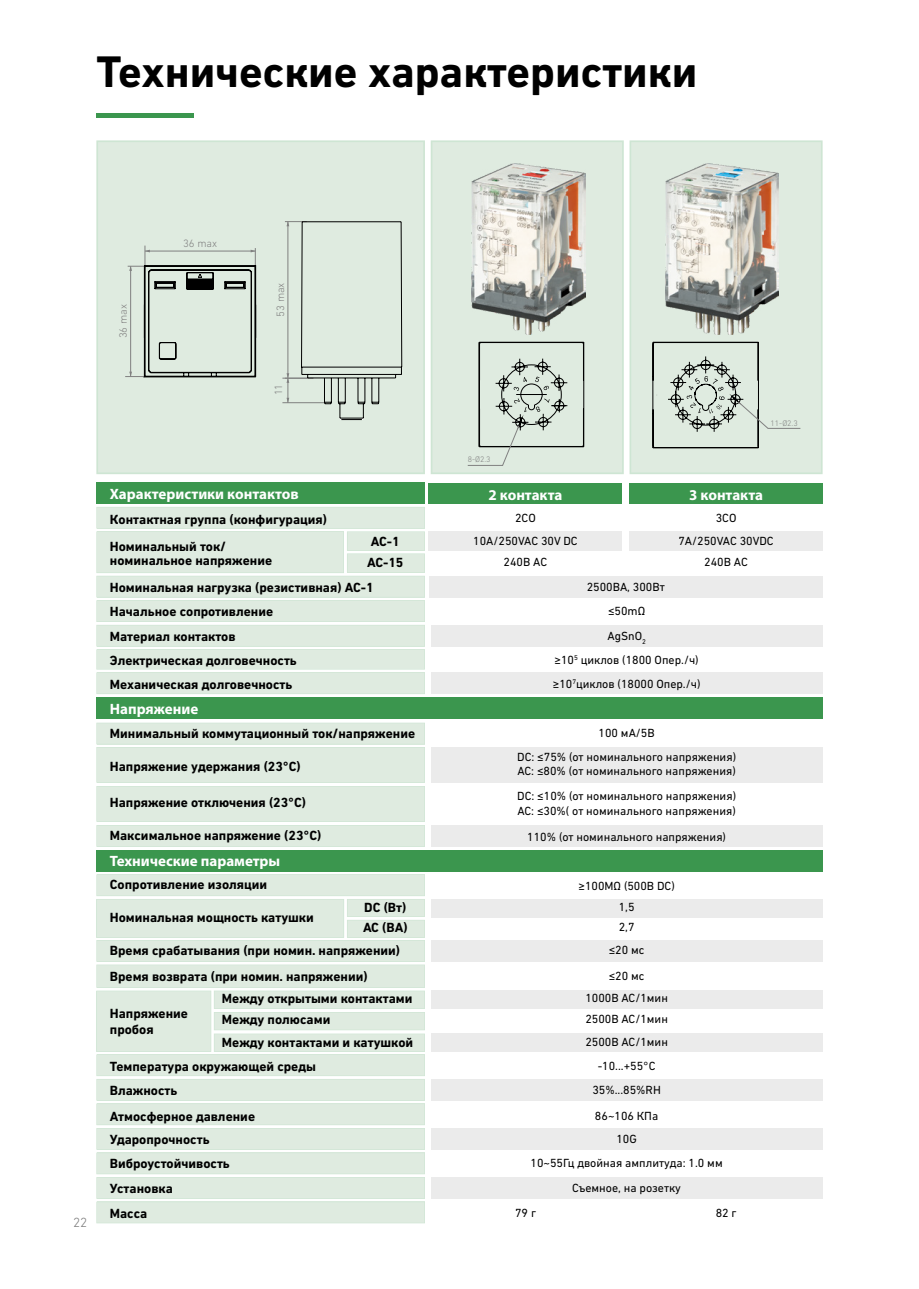
<style>
.page{position:relative;width:919px;height:1289px;background:#fff}
.page>*{position:absolute;margin:0;border:0;box-sizing:border-box;transform-origin:0 0}
.t1{font:700 45px "DIN Next CYR";color:#000}
.t2{font:700 15px "Myriad Pro";color:#fff}
.t3{font:700 13.5px/13.5px "DIN Next CYR";color:#000}
.t4{font:300 13.5px "DIN Next CYR";color:#797979}
.t5{font:12px/21px "DIN Next CYR";color:#000;text-align:center}
.t6{font:300 10.8px "DIN Next CYR";color:#808080}
.t7{font:300 8.1px "DIN Next CYR";color:#808080}
</style>
<div class="page">
<div style="left:96px;top:140px;width:329px;height:334px;background:#dfebe0"></div>
<div style="left:430px;top:140px;width:193px;height:334px;background:#dfebe0"></div>
<div style="left:629px;top:140px;width:193px;height:334px;background:#dfebe0"></div>
<div style="left:96px;top:482px;width:329px;height:22px;background:#3b964e"></div>
<div style="left:96px;top:697px;width:726px;height:22px;background:#3b964e"></div>
<div style="left:96px;top:850px;width:726px;height:21px;background:#3b964e"></div>
<div style="left:429px;top:531px;width:193px;height:20px;background:#ebebeb"></div>
<div style="left:430px;top:747px;width:392px;height:35px;background:#ebebeb"></div>
<div style="left:629px;top:531px;width:193px;height:20px;background:#ebebeb"></div>
<div style="left:430px;top:990px;width:392px;height:18px;background:#ebebeb"></div>
<div style="left:430px;top:1033px;width:392px;height:18px;background:#ebebeb"></div>
<div style="left:430px;top:898px;width:392px;height:19px;background:#ebebeb"></div>
<div style="left:429px;top:575px;width:393px;height:22px;background:#ebebeb"></div>
<div style="left:430px;top:625px;width:392px;height:21px;background:#ebebeb"></div>
<div style="left:430px;top:672px;width:392px;height:22px;background:#ebebeb"></div>
<div style="left:430px;top:825px;width:392px;height:21px;background:#ebebeb"></div>
<svg style="left:96px;top:722px;width:329px;height:124px;background:#e0ece1"></svg>
<div style="left:430px;top:940px;width:392px;height:21px;background:#ebebeb"></div>
<div style="left:430px;top:1078px;width:392px;height:22px;background:#ebebeb"></div>
<div style="left:430px;top:1127px;width:392px;height:22px;background:#ebebeb"></div>
<div style="left:430px;top:1176px;width:392px;height:22px;background:#ebebeb"></div>
<svg style="left:96px;top:874px;width:329px;height:349px;background:#e0ece2"></svg>
<div style="left:429px;top:483px;width:193px;height:20px;background:#3b964e"></div>
<div style="left:629px;top:483px;width:193px;height:20px;background:#3b964e"></div>
<svg style="left:96px;top:507px;width:329px;height:187px;background:#e0ece1"></svg>
<hr style="left:96px;top:114px;width:98px;height:4px;background:#3b964e">
<img style="left:471px;top:164px;width:114px;height:170px">
<img style="left:665px;top:164px;width:113px;height:170px">
<svg style="left:467px;top:342px;width:117px;height:123px;background:#c9d4ca"></svg>
<svg style="left:125px;top:245px;width:131px;height:133px;background:#c1ccc2"></svg>
<svg style="left:282px;top:221px;width:120px;height:199px;background:#d4dfd4"></svg>
<svg style="left:652px;top:342px;width:148px;height:106px;background:#c9d3c9"></svg>
<h1 class="t1" style="left:96px;top:45px;width:602px">Технические характеристики</h1>
<p class="t4" style="left:73px;top:1214px;width:16px">22</p>
<p class="t6" style="left:117px;top:338px;width:35px;rotate:-90deg">36 max</p>
<p class="t6" style="left:183px;top:237px;width:35px">36 max</p>
<p class="t6" style="left:274px;top:316px;width:35px;rotate:-90deg">53 max</p>
<p class="t6" style="left:272px;top:395px;width:13px;rotate:-90deg">11</p>
<p class="t2" style="left:110px;top:484px;width:190px">Характеристики контактов</p>
<p class="t3" style="left:110px;top:512px;width:218px">Контактная группа (конфигурация)</p>
<p class="t3" style="left:110px;top:539px;width:164px">Номинальный ток/ номинальное напряжение</p>
<p class="t3" style="left:367px;top:531px;width:38px;line-height:21px">AC-1<br>AC-15</p>
<p class="t3" style="left:110px;top:580px;width:265px">Номинальная нагрузка (резистивная) AC-1</p>
<p class="t7" style="left:770px;top:418px;width:29px">11-Ø2.3</p>
<p class="t7" style="left:467px;top:455px;width:24px">8-Ø2.3</p>
<p class="t2" style="left:488px;top:485px;width:75px">2 контакта</p>
<p class="t2" style="left:689px;top:485px;width:75px">3 контакта</p>
<p class="t5" style="left:515px;top:507px;width:22px">2CO</p>
<p class="t5" style="left:715px;top:507px;width:22px">3CO</p>
<p class="t5" style="left:473px;top:530px;width:106px">10А/250VAC 30V DC<br>240В АС</p>
<p class="t5" style="left:678px;top:530px;width:97px">7A/250VAC 30VDC<br>240В АС</p>
<p class="t5" style="left:586px;top:576px;width:80px">2500ВA, 300Вт</p>
<p class="t3" style="left:110px;top:604px;width:165px">Начальное сопротивление</p>
<p class="t5" style="left:608px;top:599px;width:39px">≤50mΩ</p>
<p class="t3" style="left:110px;top:629px;width:127px">Материал контактов</p>
<p class="t5" style="left:607px;top:625px;width:40px">AgSnO<sub>2</sub></p>
<p class="t3" style="left:110px;top:653px;width:188px">Электрическая долговечность</p>
<p class="t5" style="left:554px;top:649px;width:145px">≥10<sup>5</sup> циклов (1800 Опер./ч)</p>
<p class="t3" style="left:110px;top:677px;width:184px">Механическая долговечность</p>
<p class="t5" style="left:552px;top:673px;width:149px">≥10<sup>7</sup>циклов (18000 Опер./ч)</p>
<p class="t5" style="left:598px;top:722px;width:58px">100 мА/5В</p>
<p class="t2" style="left:110px;top:699px;width:90px">Напряжение</p>
<p class="t3" style="left:110px;top:726px;width:307px">Минимальный коммутационный ток/напряжение</p>
<p class="t3" style="left:110px;top:759px;width:192px">Напряжение удержания (23°C)</p>
<p class="t5" style="left:517px;top:749px;width:220px;line-height:14.4px;text-align:left">DC: ≤75% (от номинального напряжения)<br>AC: ≤80% (от номинального напряжения)</p>
<p class="t3" style="left:110px;top:795px;width:198px">Напряжение отключения (23°C)</p>
<p class="t5" style="left:517px;top:788px;width:220px;line-height:14.4px;text-align:left">DC: ≤10% (от номинального напряжения)<br>AC: ≤30%( от номинального напряжения)</p>
<p class="t3" style="left:110px;top:828px;width:213px">Максимальное напряжение (23°C)</p>
<p class="t5" style="left:527px;top:826px;width:200px">110% (от номинального напряжения)</p>
<p class="t3" style="left:110px;top:877px;width:159px">Сопротивление изоляции</p>
<p class="t3" style="left:110px;top:910px;width:205px">Номинальная мощность катушки</p>
<p class="t2" style="left:110px;top:851px;width:172px">Технические параметры</p>
<p class="t5" style="left:578px;top:874px;width:98px">≥100MΩ (500В DC)</p>
<p class="t3" style="left:364px;top:900px;width:44px">DC (Вт)</p>
<p class="t5" style="left:618px;top:896px;width:17px">1,5</p>
<p class="t3" style="left:363px;top:920px;width:46px">AC (ВA)</p>
<p class="t5" style="left:618px;top:916px;width:17px">2,7</p>
<p class="t3" style="left:110px;top:943px;width:292px">Время срабатывания (при номин. напряжении)</p>
<p class="t5" style="left:608px;top:939px;width:37px">≤20 мс</p>
<p class="t3" style="left:110px;top:969px;width:259px">Время возврата (при номин. напряжении)</p>
<p class="t5" style="left:608px;top:965px;width:37px">≤20 мс</p>
<p class="t3" style="left:110px;top:1004px;width:80px;line-height:16.2px">Напряжение пробоя</p>
<p class="t3" style="left:222px;top:991px;width:192px">Между открытыми контактами</p>
<p class="t5" style="left:585px;top:987px;width:84px">1000В AC/1мин</p>
<p class="t3" style="left:222px;top:1012px;width:110px">Между полюсами</p>
<p class="t5" style="left:585px;top:1008px;width:84px">2500В AC/1мин</p>
<p class="t3" style="left:222px;top:1035px;width:193px">Между контактами и катушкой</p>
<p class="t5" style="left:585px;top:1031px;width:84px">2500В AC/1мин</p>
<p class="t3" style="left:110px;top:1059px;width:208px">Температура окружающей среды</p>
<p class="t5" style="left:597px;top:1054px;width:59px">-10...+55°C</p>
<p class="t3" style="left:110px;top:1083px;width:69px">Влажность</p>
<p class="t5" style="left:592px;top:1079px;width:70px">35%...85%RH</p>
<p class="t3" style="left:110px;top:1109px;width:147px">Атмосферное давление</p>
<p class="t5" style="left:595px;top:1104px;width:65px">86~106 КПа</p>
<p class="t3" style="left:110px;top:1132px;width:101px">Ударопрочность</p>
<p class="t5" style="left:616px;top:1128px;width:22px">10G</p>
<p class="t3" style="left:110px;top:1156px;width:121px">Виброустойчивость</p>
<p class="t5" style="left:530px;top:1152px;width:193px">10~55Гц двойная амплитуда: 1.0 мм</p>
<p class="t3" style="left:110px;top:1181px;width:64px">Установка</p>
<p class="t5" style="left:572px;top:1176px;width:110px">Съемное, на розетку</p>
<p class="t3" style="left:110px;top:1206px;width:39px">Масса</p>
<p class="t5" style="left:515px;top:1202px;width:22px">79 г</p>
<p class="t5" style="left:715px;top:1202px;width:22px">82 г</p>
</div>
